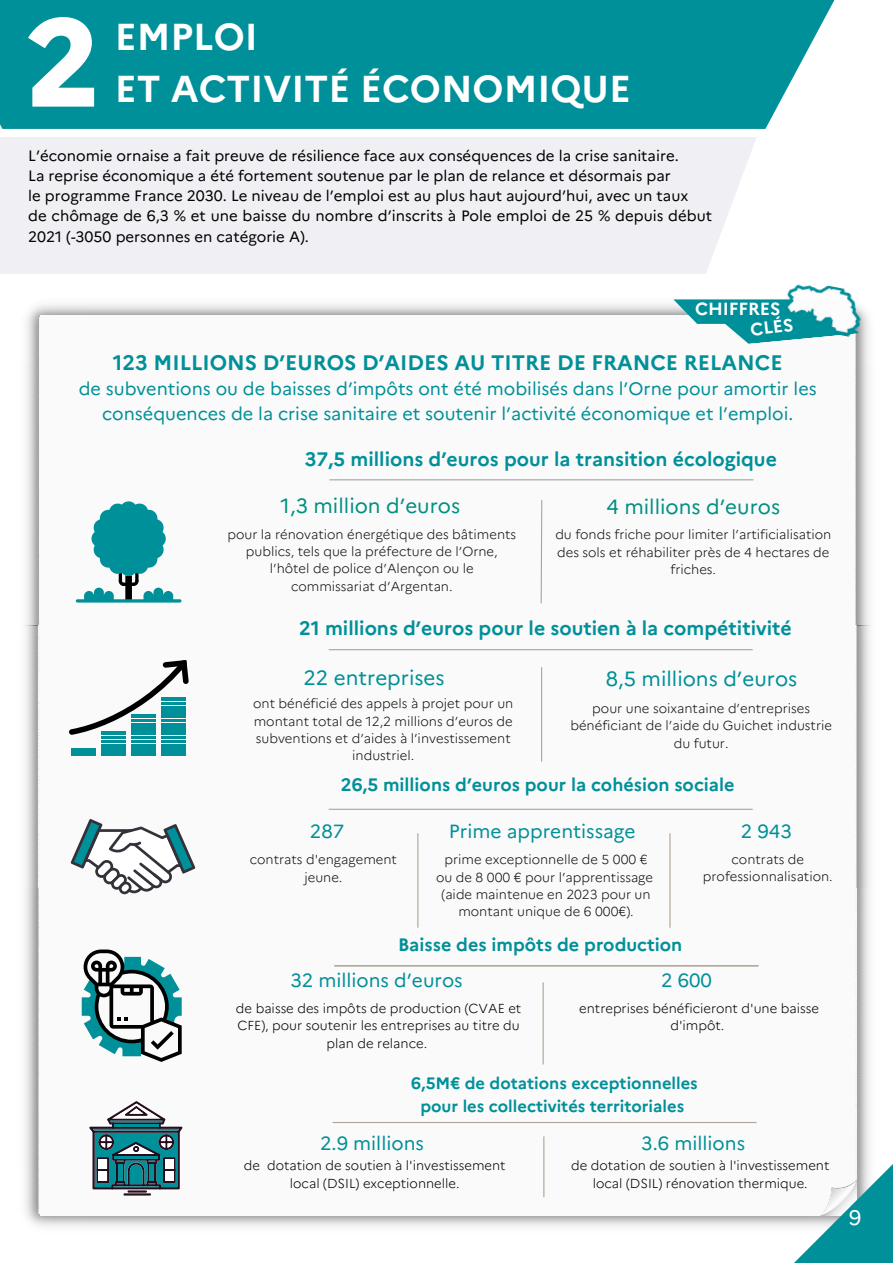
<style>
.page{position:relative;width:893px;height:1264px;background:#fff}
.page>*{position:absolute;margin:0;border:0;box-sizing:border-box;transform-origin:0 0}
.t1{font:800 124.35px "Marianne";color:#fff}
.t2{font:700 37.5px "Marianne";color:#fff}
.t3{font:700 21px "Marianne";color:#009099}
.t4{font:21px "Marianne";color:#fff}
.t5{font:20.55px "Marianne";color:#009081}
.t6{font:20.55px "Marianne";color:#009099}
.t7{font:700 19.5px "Marianne";color:#009099}
.t8{font:19.05px "Marianne";color:#009099}
.t9{font:18px/24.8px "Marianne";color:#009099;text-align:center}
.t10{font:700 18px "Marianne";color:#009099}
.t11{font:700 17.55px "Marianne";color:#fff}
.t12{font:700 16.5px "Marianne";color:#009099}
.t13{font:15px/20.2px "Marianne";color:#000}
.t14{font:300 13.05px/17.4px "Marianne";color:#100f0d;text-align:center}
.t15{font:300 13.05px/17.4px "Marianne";color:#000;text-align:center}
</style>
<div class="page">
<div style="left:0;top:0;width:834px;height:129px;background:#009099"></div>
<div style="left:0;top:137px;width:756px;height:137px;background:#f0f0f4"></div>
<img style="left:25px;top:888px;width:845px;height:339px">
<img style="left:23px;top:304px;width:849px;height:322px">
<img style="left:25px;top:626px;width:845px;height:261px">
<div style="left:40px;top:315px;width:815px;height:900px;background:#fafafa"></div>
<svg style="left:673px;top:299px;width:186px;height:45px"></svg>
<img style="left:781px;top:284px;width:84px;height:54px">
<hr style="left:329px;top:479px;width:424px;height:1px;background:#aea397">
<svg style="left:540px;top:500px;width:3px;height:104px"></svg>
<hr style="left:541px;top:667px;width:1px;height:94px;background:#aea397">
<hr style="left:328px;top:649px;width:424px;height:1px;background:#aea397">
<hr style="left:417px;top:833px;width:1px;height:94px;background:#aea397">
<hr style="left:669px;top:833px;width:1px;height:94px;background:#aea397">
<hr style="left:328px;top:808px;width:424px;height:1px;background:#aea397">
<hr style="left:542px;top:982px;width:1px;height:82px;background:#aea397">
<hr style="left:334px;top:965px;width:424px;height:1px;background:#aea397">
<hr style="left:543px;top:1136px;width:1px;height:61px;background:#aea397">
<hr style="left:332px;top:1121px;width:424px;height:2px;background:#aea397">
<svg style="left:84px;top:501px;width:89px;height:98px"></svg>
<hr style="left:76px;top:599px;width:105px;height:3px;background:#009099;border-radius:2px">
<svg style="left:71px;top:819px;width:124px;height:75px"></svg>
<hr style="left:72px;top:752px;width:24px;height:4px;background:#009099">
<hr style="left:72px;top:748px;width:24px;height:4px;background:#009099">
<hr style="left:162px;top:752px;width:24px;height:4px;background:#009099">
<hr style="left:162px;top:748px;width:24px;height:4px;background:#009099">
<hr style="left:162px;top:744px;width:24px;height:4px;background:#009099">
<hr style="left:162px;top:740px;width:24px;height:4px;background:#fff">
<svg style="left:162px;top:740px;width:24px;height:3px"></svg>
<svg style="left:162px;top:736px;width:24px;height:3px"></svg>
<hr style="left:162px;top:731px;width:24px;height:4px;background:#009099">
<hr style="left:102px;top:752px;width:24px;height:4px;background:#009099">
<hr style="left:102px;top:748px;width:24px;height:4px;background:#009099">
<hr style="left:102px;top:744px;width:24px;height:4px;background:#009099">
<hr style="left:102px;top:740px;width:24px;height:4px;background:#fff">
<svg style="left:102px;top:740px;width:24px;height:3px"></svg>
<svg style="left:102px;top:736px;width:24px;height:3px"></svg>
<hr style="left:102px;top:731px;width:24px;height:4px;background:#009099">
<hr style="left:132px;top:752px;width:24px;height:4px;background:#009099">
<hr style="left:132px;top:748px;width:24px;height:4px;background:#009099">
<hr style="left:132px;top:744px;width:24px;height:4px;background:#009099">
<hr style="left:132px;top:740px;width:24px;height:4px;background:#fff">
<svg style="left:132px;top:740px;width:24px;height:3px"></svg>
<svg style="left:132px;top:736px;width:24px;height:3px"></svg>
<hr style="left:132px;top:731px;width:24px;height:4px;background:#009099">
<svg style="left:69px;top:660px;width:120px;height:74px"></svg>
<svg style="left:82px;top:949px;width:100px;height:112px"></svg>
<hr style="left:127px;top:1190px;width:20px;height:2px;background:#250e1e">
<hr style="left:123px;top:1193px;width:28px;height:2px;background:#250e1e">
<svg style="left:89px;top:1101px;width:93px;height:88px"></svg>
<svg style="left:776px;top:1146px;width:116px;height:116px"></svg>
<p class="t1" style="left:26px;top:-14px;width:76px">2</p>
<p class="t2" style="left:115px;top:14px;width:144px">EMPLOI</p>
<p class="t2" style="left:115px;top:65px;width:517px">ET ACTIVITÉ ÉCONOMIQUE</p>
<p class="t13" style="left:28px;top:145px;width:652px">L’économie ornaise a fait preuve de résilience face aux conséquences de la crise sanitaire.</p>
<p class="t13" style="left:28px;top:165px;width:644px">La reprise économique a été fortement soutenue par le plan de relance et désormais par</p>
<p class="t13" style="left:28px;top:186px;width:661px">le programme France 2030. Le niveau de l’emploi est au plus haut aujourd’hui, avec un taux</p>
<p class="t13" style="left:28px;top:206px;width:685px">de chômage de 6,3 % et une baisse du nombre d’inscrits à Pole emploi de 25 % depuis début<br>2021 (-3050 personnes en catégorie A).</p>
<p class="t11" style="left:695px;top:298px;width:87px">CHIFFRES</p>
<p class="t11" style="left:749px;top:319px;width:45px;rotate:-7deg">CLÉS</p>
<p class="t3" style="left:113px;top:350px;width:671px">123 MILLIONS D’EUROS D’AIDES AU TITRE DE FRANCE RELANCE</p>
<p class="t9" style="left:79px;top:376px;width:739px">de subventions ou de baisses d’impôts ont été mobilisés dans l’Orne pour amortir les conséquences de la crise sanitaire et soutenir l’activité économique et l’emploi.</p>
<p class="t3" style="left:108px;top:358px;width:671px">123 MILLIONS D’EUROS D’AIDES AU TITRE DE FRANCE RELANCE</p>
<p class="t9" style="left:74px;top:384px;width:739px">de subventions ou de baisses d’impôts ont été mobilisés dans l’Orne pour amortir les conséquences de la crise sanitaire et soutenir l’activité économique et l’emploi.</p>
<p class="t7" style="left:305px;top:447px;width:473px">37,5 millions d’euros pour la transition écologique</p>
<p class="t5" style="left:280px;top:493px;width:181px">1,3 million d’euros</p>
<p class="t14" style="left:227px;top:525px;width:290px">pour la rénovation énergétique des bâtiments publics, tels que la préfecture de l’Orne, l’hôtel de police d’Alençon ou le commissariat d’Argentan.</p>
<p class="t5" style="left:606px;top:494px;width:175px">4 millions d’euros</p>
<p class="t14" style="left:555px;top:526px;width:277px">du fonds friche pour limiter l’artificialisation des sols et réhabiliter près de 4 hectares de friches.</p>
<p class="t7" style="left:299px;top:616px;width:494px">21 millions d’euros pour le soutien à la compétitivité</p>
<p class="t6" style="left:303px;top:665px;width:142px">22 entreprises</p>
<p class="t6" style="left:605px;top:666px;width:193px">8,5 millions d’euros</p>
<p class="t14" style="left:570px;top:699px;width:263px">pour une soixantaine d’entreprises bénéficiant de l’aide du Guichet industrie du futur.</p>
<p class="t14" style="left:253px;top:694px;width:262px">ont bénéficié des appels à projet pour un montant total de 12,2 millions d’euros de subventions et d’aides à l’investissement industriel.</p>
<p class="t10" style="left:341px;top:773px;width:395px">26,5 millions d’euros pour la cohésion sociale</p>
<p class="t8" style="left:449px;top:820px;width:188px">Prime apprentissage</p>
<p class="t14" style="left:436px;top:850px;width:218px">prime exceptionnelle de 5 000 € ou de 8 000 € pour l’apprentissage</p>
<p class="t14" style="left:441px;top:885px;width:211px">(aide maintenue en 2023 pour un montant unique de 6 000€).</p>
<p class="t8" style="left:310px;top:820px;width:36px">287</p>
<p class="t14" style="left:250px;top:850px;width:149px">contrats d'engagement jeune.</p>
<p class="t14" style="left:702px;top:850px;width:131px">contrats de professionnalisation.</p>
<p class="t8" style="left:740px;top:820px;width:52px">2 943</p>
<p class="t10" style="left:398px;top:933px;width:286px">Baisse des impôts de production</p>
<p class="t8" style="left:290px;top:969px;width:174px">32 millions d’euros</p>
<p class="t8" style="left:661px;top:969px;width:52px">2 600</p>
<p class="t15" style="left:236px;top:999px;width:287px">de baisse des impôts de production (CVAE et<br>CFE), pour soutenir les entreprises au titre du plan de relance.</p>
<p class="t15" style="left:579px;top:999px;width:241px">entreprises bénéficieront d'une baisse d'impôt.</p>
<p class="t12" style="left:411px;top:1073px;width:288px">6,5M€ de dotations exceptionnelles</p>
<p class="t12" style="left:420px;top:1095px;width:265px">pour les collectivités territoriales</p>
<p class="t8" style="left:320px;top:1131px;width:105px">2.9 millions</p>
<p class="t15" style="left:244px;top:1156px;width:263px">de dotation de soutien à l'investissement local (DSIL) exceptionnelle.</p>
<p class="t8" style="left:641px;top:1131px;width:105px">3.6 millions</p>
<p class="t15" style="left:571px;top:1156px;width:260px">de dotation de soutien à l'investissement local (DSIL) rénovation thermique.</p>
<p class="t4" style="left:848px;top:1204px;width:14px">9</p>
</div>
